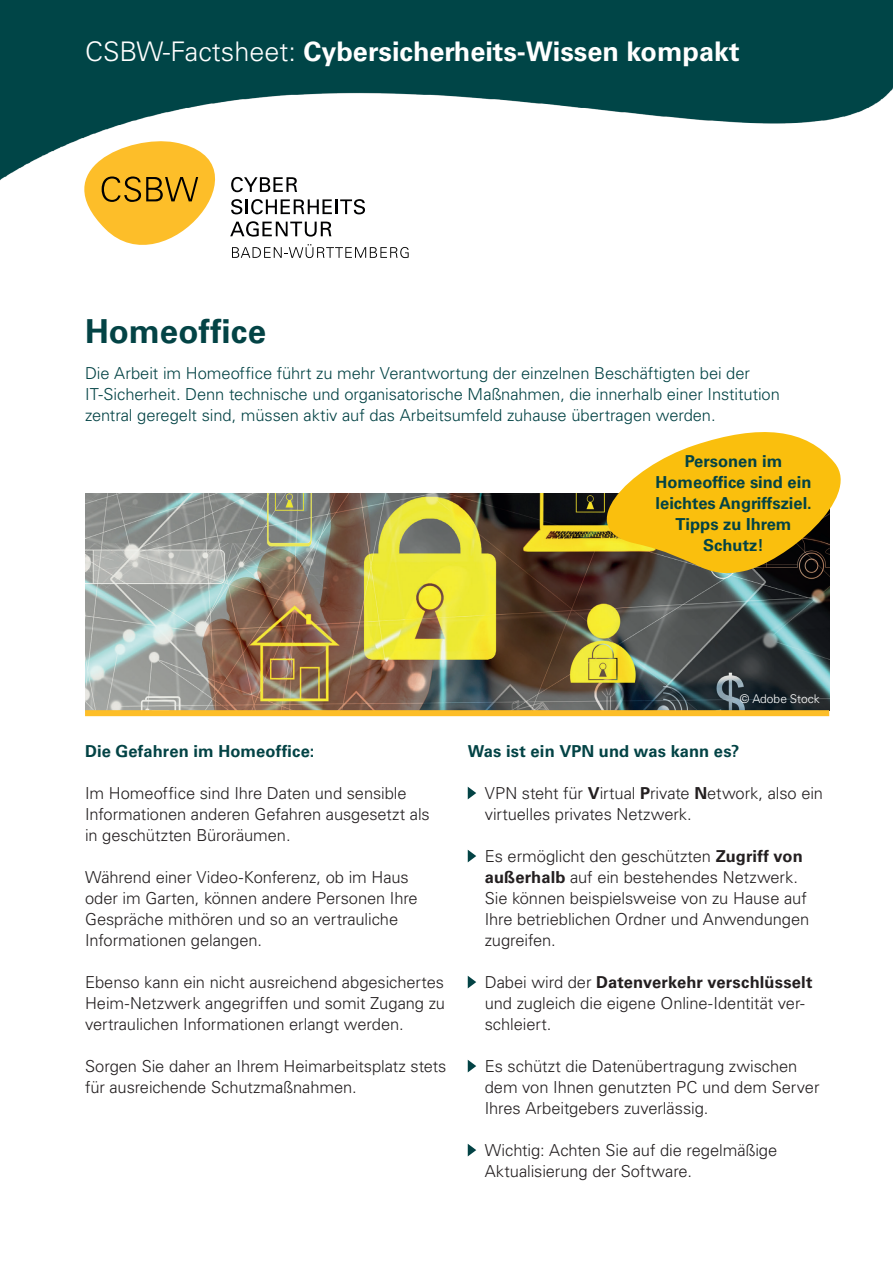
<style>
.page{position:relative;width:893px;height:1263px;background:#fff}
.page>*{position:absolute;margin:0;border:0;box-sizing:border-box;transform-origin:0 0}
.t1{font:700 33px "Univers LT Pro 65";letter-spacing:.005em;color:#034345}
.t2{font:700 27px "Univers LT Pro 65";color:#fff}
.t3{font:300 16.5px/21px "Univers LT Pro 45";letter-spacing:-.005em;color:#231f20}
.t4{font:300 16.5px/21px "Univers LT Pro 45";letter-spacing:-.005em;color:#034345}
.t5{font:700 16.5px/21px "Univers LT Pro 65";color:#034345;text-align:center}
.t6{font:700 16.5px "Univers LT Pro 65";letter-spacing:.01em;color:#231f20}
.t7{font:300 12px "Univers LT Pro 45";color:#fff}
.s1{font-family:"Univers LT Pro 45";font-weight:300}
.s2{font-family:"Univers LT Pro 65";font-weight:700}
</style>
<div class="page">
<img style="left:0;top:0;width:893px;height:181px">
<img style="left:85px;top:493px;width:744px;height:217px">
<svg style="left:468px;top:787px;width:8px;height:12px"></svg>
<svg style="left:468px;top:850px;width:8px;height:12px"></svg>
<svg style="left:468px;top:976px;width:8px;height:12px"></svg>
<svg style="left:468px;top:1060px;width:8px;height:12px"></svg>
<svg style="left:468px;top:1144px;width:8px;height:12px"></svg>
<svg style="left:84px;top:141px;width:325px;height:117px"></svg>
<div style="left:85px;top:710px;width:744px;height:6px;background:#fdbe28"></div>
<svg style="left:571px;top:432px;width:270px;height:148px;fill:#fabf0d"></svg>
<h2 class="t2" style="left:85px;top:35px;width:656px"><span class="s1">CSBW-Factsheet:</span> Cybersicherheits-Wissen kompakt</h2>
<h1 class="t1" style="left:85px;top:312px;width:183px">Homeoffice</h1>
<p class="t4" style="left:85px;top:362px;width:696px">Die Arbeit im Homeoffice führt zu mehr Verantwortung der einzelnen Beschäftigten bei der<br>IT-Sicherheit. Denn technische und organisatorische Maßnahmen, die innerhalb einer Institution zentral geregelt sind, müssen aktiv auf das Arbeitsumfeld zuhause übertragen werden.</p>
<p class="t5" style="left:656px;top:451px;width:158px">Personen im<br>Homeoffice sind ein leichtes Angriffsziel.<br>Tipps zu Ihrem<br>Schutz!</p>
<p class="t5" style="left:85px;top:741px;width:231px">Die Gefahren im Homeoffice:</p>
<p class="t3" style="left:85px;top:783px;width:346px">Im Homeoffice sind Ihre Daten und sensible<br>Informationen anderen Gefahren ausgesetzt als in geschützten Büroräumen.</p>
<p class="t3" style="left:85px;top:867px;width:334px">Während einer Video-Konferenz, ob im Haus oder im Garten, können andere Personen Ihre Gespräche mithören und so an vertrauliche Informationen gelangen.</p>
<p class="t3" style="left:85px;top:972px;width:361px;text-align:justify">Ebenso kann ein nicht ausreichend abgesichertes Heim-Netzwerk angegriffen und somit Zugang zu vertraulichen Informationen erlangt werden.</p>
<p class="t3" style="left:85px;top:1056px;width:363px">Sorgen Sie daher an Ihrem Heimarbeitsplatz stets für ausreichende Schutzmaßnahmen.</p>
<p class="t7" style="left:740px;top:691px;width:81px">© Adobe Stock</p>
<p class="t5" style="left:468px;top:741px;width:273px">Was ist ein VPN und was kann es?</p>
<p class="t3" style="left:485px;top:783px;width:340px">VPN steht für <span class="s2">V</span>irtual <span class="s2">P</span>rivate <span class="s2">N</span>etwork, also ein virtuelles privates Netzwerk.</p>
<p class="t3" style="left:485px;top:846px;width:326px">Es ermöglicht den geschützten <span class="s2">Zugriff von außerhalb</span> auf ein bestehendes Netzwerk.<br>Sie können beispielsweise von zu Hause auf Ihre betrieblichen Ordner und Anwendungen zugreifen.</p>
<p class="t6" style="left:485px;top:973px;width:329px"><span class="s1">Dabei wird der</span> Datenverkehr verschlüsselt</p>
<p class="t3" style="left:485px;top:993px;width:321px">und zugleich die eigene Online-Identität ver&shy;schleiert.</p>
<p class="t3" style="left:485px;top:1056px;width:336px">Es schützt die Datenübertragung zwischen dem von Ihnen genutzten PC und dem Server<br>Ihres Arbeitgebers zuverlässig.</p>
<p class="t3" style="left:485px;top:1140px;width:294px">Wichtig: Achten Sie auf die regelmäßige<br>Aktualisierung der Software.</p>
</div>
